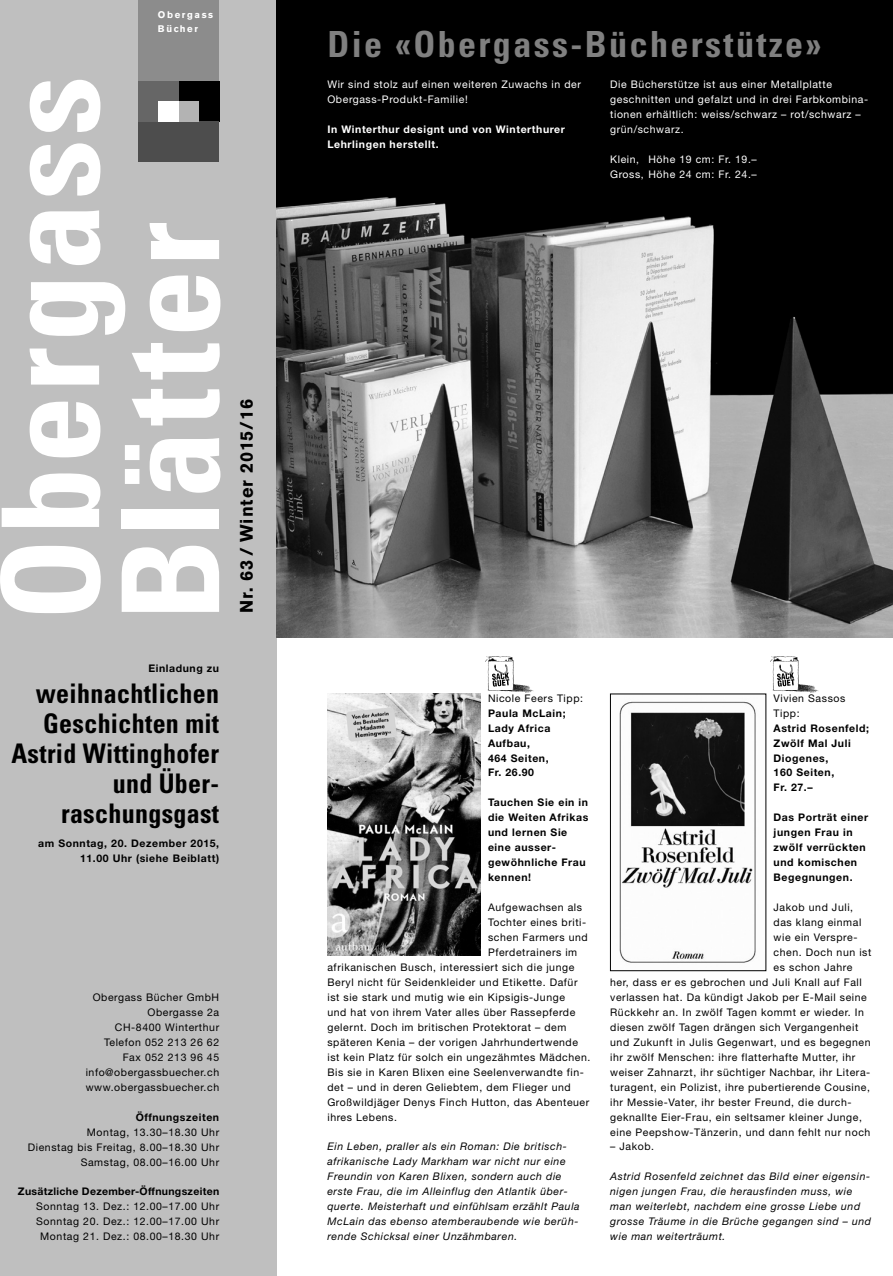
<style>
.page{position:relative;width:893px;height:1276px;background:#fff}
.page>*{position:absolute;margin:0;border:0;box-sizing:border-box;transform-origin:0 0}
.t1{font:700 condensed 135px/120px "Univers";letter-spacing:.025em;color:#fff}
.t2{font:700 condensed 36px "Univers";letter-spacing:.065em;color:#808080}
.t3{font:700 condensed 27px/30px "Univers";letter-spacing:.015em;color:#000;text-align:right;scale:.96 1}
.t4{font:700 18px "Akzidenz Grotesk BE";letter-spacing:.055em;color:#000}
.t5{font:10.5px/15px "Helvetica Neue";letter-spacing:.055em;color:#000;text-align:right}
.t6{font:italic 10.5px/15px "Helvetica Neue";letter-spacing:.055em;color:#000}
.t7{font:700 10.5px/15px "Helvetica Neue";letter-spacing:.055em;color:#000}
.t8{font:10.5px/15px "Helvetica Neue";letter-spacing:.055em;color:#fff}
.t9{font:700 10.5px/15px "Helvetica Neue";letter-spacing:.055em;color:#fff}
.t10{font:700 10.5px "Helvetica Neue";letter-spacing:.03em;color:#000}
.t11{font:700 9.6px/13.8px "Akzidenz Grotesk BE";letter-spacing:.17em;color:#fff}
</style>
<div class="page">
<div style="left:0;top:0;width:276px;height:1276px;background:#bfbfbf"></div>
<div style="left:138px;top:0;width:81px;height:81px;background:#8c8c8c"></div>
<div style="left:179px;top:81px;width:40px;height:40px;background:#000"></div>
<div style="left:138px;top:121px;width:81px;height:41px;background:#4d4d4d"></div>
<div style="left:138px;top:81px;width:41px;height:40px;background:#666"></div>
<div style="left:179px;top:101px;width:20px;height:20px;background:#b3b3b3"></div>
<div style="left:159px;top:101px;width:20px;height:20px;background:#fff"></div>
<div style="left:276px;top:0;width:617px;height:638px;background:#000"></div>
<img style="left:486px;top:656px;width:47px;height:36px">
<img style="left:771px;top:656px;width:47px;height:36px">
<img style="left:619px;top:701px;width:137px;height:262px">
<div style="left:610px;top:694px;width:156px;height:277px;border:1px solid #000"></div>
<img style="left:276px;top:197px;width:617px;height:441px">
<img style="left:327px;top:694px;width:153px;height:262px">
<p class="t11" style="left:158px;top:8px;width:57px">Obergass<br>Bücher</p>
<h1 class="t1" style="left:5px;top:620px;width:546px;rotate:-90deg">Obergass<br>Blätter</h1>
<h3 class="t4" style="left:240px;top:613px;width:215px;rotate:-90deg">Nr. 63 / Winter 2015/16</h3>
<p class="t7" style="left:148px;top:661px;width:72px">Einladung zu</p>
<h3 class="t3" style="left:11px;top:681px;width:218px">weihnachtlichen<br>Geschichten mit<br>Astrid Wittinghofer und Über - raschungsgast</h3>
<p class="t7" style="left:38px;top:837px;width:183px;text-align:right">am Sonntag, 20. Dezember 2015,<br>11.00 Uhr (siehe Beiblatt)</p>
<p class="t5" style="left:86px;top:990px;width:135px">Obergass Bücher GmbH<br>Obergasse 2a<br>CH-8400 Winterthur<br>Telefon 052 213 26 62<br>Fax 052 213 96 45 info@obergassbuecher.ch www.obergassbuecher.ch</p>
<p class="t7" style="left:136px;top:1110px;width:85px">Öffnungszeiten</p>
<p class="t5" style="left:28px;top:1125px;width:193px">Montag, 13.30–18.30 Uhr<br>Dienstag bis Freitag, 8.00–18.30 Uhr<br>Samstag, 08.00–16.00 Uhr</p>
<p class="t10" style="left:18px;top:1187px;width:203px">Zusätzliche Dezember-Öffnungszeiten</p>
<p class="t5" style="left:36px;top:1200px;width:185px;text-align:center">Sonntag 13. Dez.: 12.00–17.00 Uhr<br>Sonntag 20. Dez.: 12.00–17.00 Uhr<br>Montag 21. Dez.: 08.00–18.30 Uhr</p>
<h2 class="t2" style="left:327px;top:31px;width:496px">Die «Obergass-Bücherstütze»</h2>
<p class="t8" style="left:610px;top:78px;width:260px">Die Bücherstütze ist aus einer Metallplatte geschnitten und gefalzt und in drei Farbkombina&shy;tionen erhältlich: weiss/schwarz – rot/schwarz – grün/schwarz.</p>
<p class="t8" style="left:610px;top:153px;width:148px">Klein, Höhe 19 cm: Fr. 19.–<br>Gross, Höhe 24 cm: Fr. 24.–</p>
<p class="t8" style="left:327px;top:78px;width:255px">Wir sind stolz auf einen weiteren Zuwachs in der<br>Obergass-Produkt-Familie!</p>
<p class="t9" style="left:327px;top:123px;width:239px">In Winterthur designt und von Winterthurer<br>Lehrlingen herstellt.</p>
<p class="t5" style="left:488px;top:691px;width:97px">Nicole Feers Tipp:</p>
<p class="t7" style="left:488px;top:706px;width:79px">Paula McLain;<br>Lady Africa<br>Aufbau,<br>464 Seiten,<br>Fr. 26.90</p>
<p class="t7" style="left:488px;top:796px;width:102px">Tauchen Sie ein in die Weiten Afrikas und lernen Sie eine ausser - gewöhnliche Frau kennen!</p>
<p class="t5" style="left:488px;top:901px;width:96px">Aufgewachsen als</p>
<p class="t5" style="left:488px;top:916px;width:100px">Tochter eines briti-</p>
<p class="t5" style="left:488px;top:931px;width:101px">schen Farmers und</p>
<p class="t5" style="left:488px;top:945px;width:91px">Pferdetrainers im</p>
<p class="t5" style="left:327px;top:960px;width:248px">afrikanischen Busch, interessiert sich die junge</p>
<p class="t5" style="left:327px;top:975px;width:252px">Beryl nicht für Seidenkleider und Etikette. Dafür</p>
<p class="t5" style="left:327px;top:990px;width:239px">ist sie stark und mutig wie ein Kipsigis-Junge</p>
<p class="t5" style="left:327px;top:1005px;width:249px">und hat von ihrem Vater alles über Rassepferde</p>
<p class="t5" style="left:327px;top:1020px;width:240px">gelernt. Doch im britischen Protektorat – dem</p>
<p class="t5" style="left:327px;top:1035px;width:252px">späteren Kenia – der vorigen Jahrhundertwende</p>
<p class="t5" style="left:327px;top:1050px;width:264px">ist kein Platz für solch ein ungezähmtes Mädchen.</p>
<p class="t5" style="left:327px;top:1065px;width:258px">Bis sie in Karen Blixen eine Seelenverwandte fin-</p>
<p class="t5" style="left:327px;top:1080px;width:245px">det – und in deren Geliebtem, dem Flieger und</p>
<p class="t5" style="left:327px;top:1095px;width:263px">Großwildjäger Denys Finch Hutton, das Abenteuer</p>
<p class="t5" style="left:327px;top:1110px;width:71px">ihres Lebens.</p>
<p class="t6" style="left:327px;top:1140px;width:254px">Ein Leben, praller als ein Roman: Die britisch&shy;afrikanische Lady Markham war nicht nur eine Freundin von Karen Blixen, sondern auch die erste Frau, die im Alleinflug den Atlantik über&shy;querte. Meisterhaft und einfühlsam erzählt Paula McLain das ebenso atemberaubende wie berüh&shy;rende Schicksal einer Unzähmbaren.</p>
<p class="t5" style="left:774px;top:691px;width:73px;text-align:left">Vivien Sassos<br>Tipp:</p>
<p class="t7" style="left:774px;top:721px;width:97px">Astrid Rosenfeld;<br>Zwölf Mal Juli<br>Diogenes,<br>160 Seiten,<br>Fr. 27.–</p>
<p class="t7" style="left:774px;top:811px;width:96px">Das Porträt einer jungen Frau in zwölf verrückten und komischen<br>Begegnungen.</p>
<p class="t5" style="left:774px;top:901px;width:81px">Jakob und Juli,</p>
<p class="t5" style="left:774px;top:916px;width:89px">das klang einmal</p>
<p class="t5" style="left:774px;top:931px;width:85px">wie ein Verspre-</p>
<p class="t5" style="left:774px;top:945px;width:99px">chen. Doch nun ist</p>
<p class="t5" style="left:774px;top:960px;width:80px">es schon Jahre</p>
<p class="t5" style="left:610px;top:975px;width:253px">her, dass er es gebrochen und Juli Knall auf Fall</p>
<p class="t5" style="left:610px;top:990px;width:258px">verlassen hat. Da kündigt Jakob per E-Mail seine</p>
<p class="t5" style="left:610px;top:1005px;width:255px">Rückkehr an. In zwölf Tagen kommt er wieder. In</p>
<p class="t5" style="left:610px;top:1020px;width:250px">diesen zwölf Tagen drängen sich Vergangenheit</p>
<p class="t5" style="left:610px;top:1035px;width:262px">und Zukunft in Julis Gegenwart, und es begegnen</p>
<p class="t5" style="left:610px;top:1050px;width:247px">ihr zwölf Menschen: ihre flatterhafte Mutter, ihr</p>
<p class="t5" style="left:610px;top:1065px;width:262px">weiser Zahnarzt, ihr süchtiger Nachbar, ihr Litera-</p>
<p class="t5" style="left:610px;top:1080px;width:261px">turagent, ein Polizist, ihre pubertierende Cousine,</p>
<p class="t5" style="left:610px;top:1095px;width:243px">ihr Messie-Vater, ihr bester Freund, die durch -</p>
<p class="t5" style="left:610px;top:1110px;width:253px">geknallte Eier-Frau, ein seltsamer kleiner Junge,</p>
<p class="t5" style="left:610px;top:1125px;width:262px">eine Peepshow-Tänzerin, und dann fehlt nur noch</p>
<p class="t5" style="left:610px;top:1140px;width:45px">– Jakob.</p>
<p class="t6" style="left:610px;top:1170px;width:262px">Astrid Rosenfeld zeichnet das Bild einer eigensin&shy;nigen jungen Frau, die herausfinden muss, wie man weiterlebt, nachdem eine grosse Liebe und grosse Träume in die Brüche gegangen sind – und wie man weiterträumt.</p>
</div>
